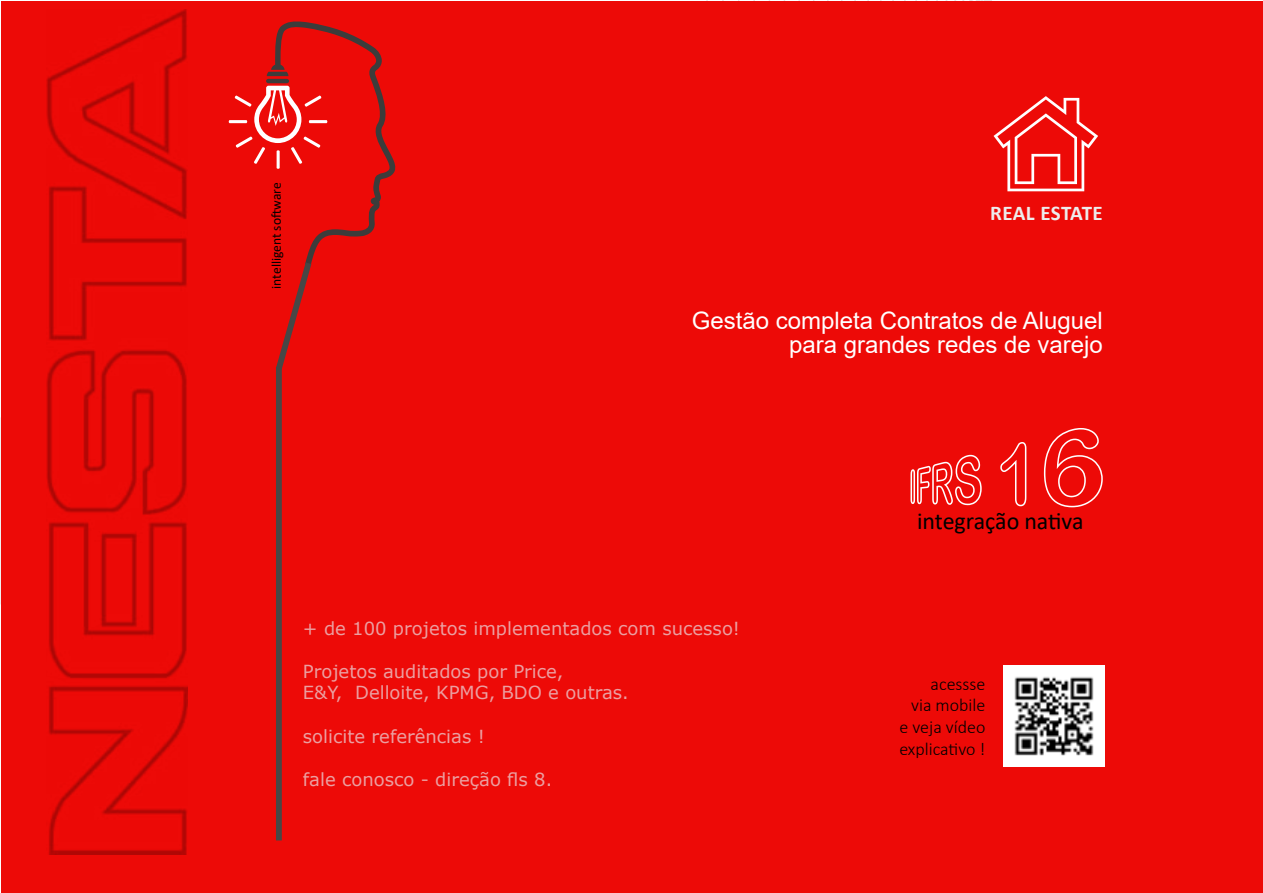
<style>
.page{position:relative;width:1263px;height:893px;background:#fff}
.page>*{position:absolute;margin:0;border:0;box-sizing:border-box;transform-origin:0 0}
.t1{font:24px/24px "Arial";color:#fff;text-align:right}
.t2{font:24px "Calibri";letter-spacing:-.005em;color:#000}
.t3{font:700 21px "Calibri";letter-spacing:.01em;color:#ededed}
.t4{font:18px/21.6px "Verdana";color:#eb9fa1}
.t5{font:300 18px/21.6px "Calibri";color:#000;text-align:right}
.t6{font:13.5px "Calibri";color:#000}
</style>
<div class="page">
<div style="left:1px;top:1px;width:1262px;height:892px;background:#ed0a07"></div>
<img style="left:47px;top:10px;width:140px;height:845px">
<svg style="left:229px;top:21px;width:167px;height:347px"></svg>
<div style="left:276px;top:367px;width:6px;height:473px;background:#474746"></div>
<svg style="left:910px;top:455px;width:72px;height:50px"></svg>
<svg style="left:1000px;top:442px;width:26px;height:64px"></svg>
<svg style="left:1044px;top:428px;width:59px;height:79px"></svg>
<svg style="left:993px;top:96px;width:105px;height:96px"></svg>
<img style="left:1003px;top:666px;width:102px;height:101px">
<p class="t6" style="left:267px;top:289px;width:107px;rotate:-90deg">intelligent software</p>
<p class="t3" style="left:990px;top:198px;width:114px">REAL ESTATE</p>
<h1 class="t1" style="left:692px;top:309px;width:412px">Gestão completa Contratos de Aluguel para grandes redes de varejo</h1>
<p class="t4" style="left:303px;top:617px;width:439px">+ de 100 projetos implementados com sucesso!</p>
<p class="t4" style="left:303px;top:660px;width:327px">Projetos auditados por Price,<br>E&amp;Y, Delloite, KPMG, BDO e outras.</p>
<p class="t4" style="left:303px;top:725px;width:183px">solicite referências !</p>
<p class="t4" style="left:303px;top:768px;width:251px">fale conosco - direção fls 8.</p>
<h1 class="t2" style="left:917px;top:504px;width:168px">integração nativa</h1>
<p class="t5" style="left:899px;top:673px;width:88px">acessse<br>via mobile e veja vídeo explicativo !</p>
</div>
